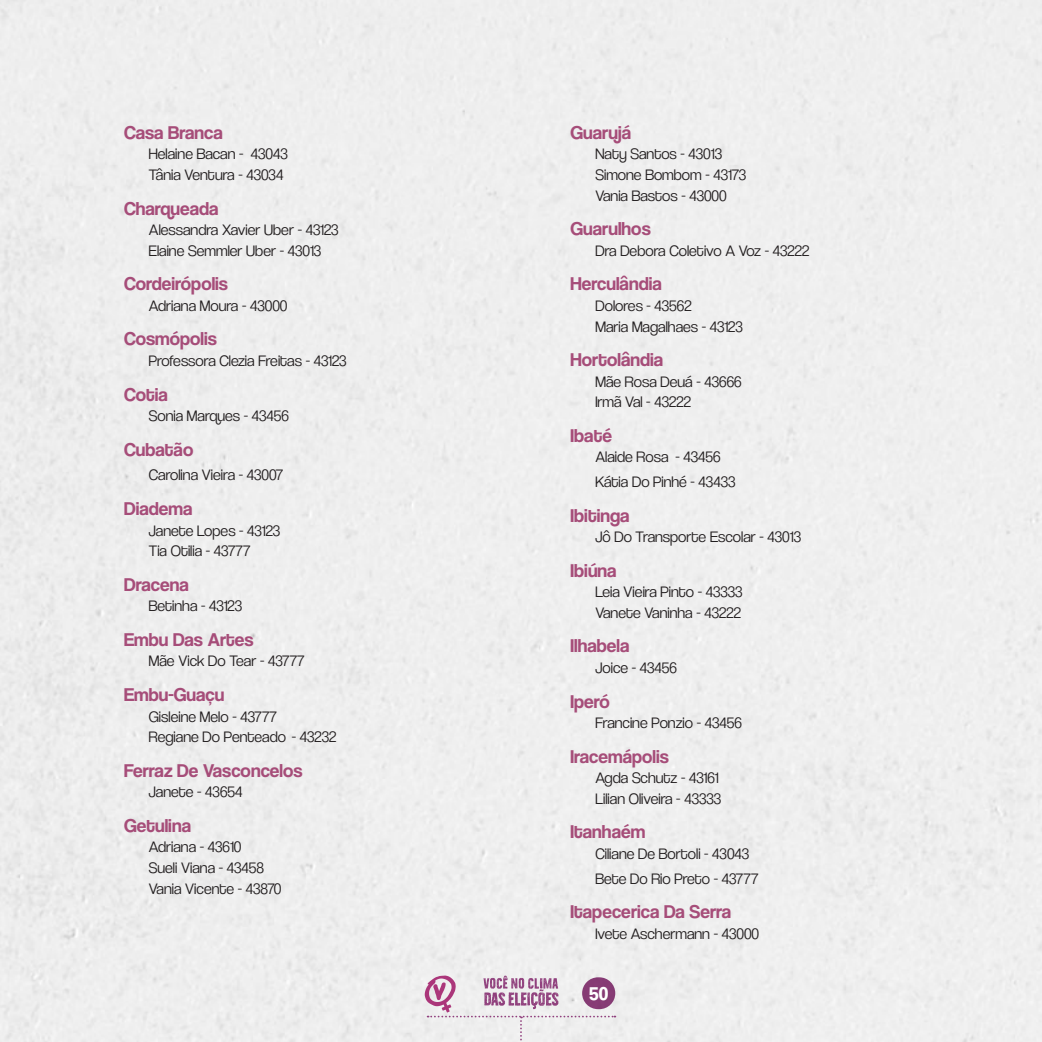
<style>
.page{position:relative;width:1042px;height:1042px;background:#eee}
.page>*{position:absolute;margin:0;border:0;box-sizing:border-box;transform-origin:0 0}
.Municipio{font:19.25px "Coolvetica Rg";color:#a64d79}
.t1{font:700 19.25px "Coolvetica Rg";color:#fff}
.Vereador{font:15.75px "Coolvetica Lt";color:#231f20}
</style>
<div class="page">
<svg style="left:425px;top:975px;width:190px;height:67px"></svg>
<p class="Municipio" style="left:124px;top:121px;width:100px">Casa Branca</p>
<p class="Vereador" style="left:149px;top:145px;width:140px">Helaine Bacan - 43043</p>
<p class="Vereador" style="left:149px;top:166px;width:136px">Tânia Ventura - 43034</p>
<p class="Municipio" style="left:124px;top:197px;width:96px">Charqueada</p>
<p class="Vereador" style="left:149px;top:221px;width:191px">Alessandra Xavier Uber - 43123</p>
<p class="Vereador" style="left:149px;top:241px;width:174px">Elaine Semmler Uber - 43013</p>
<p class="Municipio" style="left:124px;top:273px;width:105px">Cordeirópolis</p>
<p class="Vereador" style="left:149px;top:296px;width:140px">Adriana Moura - 43000</p>
<p class="Municipio" style="left:124px;top:328px;width:94px">Cosmópolis</p>
<p class="Vereador" style="left:149px;top:351px;width:199px">Professora Clezia Freitas - 43123</p>
<p class="Municipio" style="left:124px;top:383px;width:45px">Cotia</p>
<p class="Vereador" style="left:149px;top:407px;width:142px">Sonia Marques - 43456</p>
<p class="Municipio" style="left:124px;top:438px;width:71px">Cubatão</p>
<p class="Vereador" style="left:149px;top:466px;width:136px">Carolina Vieira - 43007</p>
<p class="Municipio" style="left:124px;top:497px;width:70px">Diadema</p>
<p class="Vereador" style="left:149px;top:521px;width:133px">Janete Lopes - 43123</p>
<p class="Vereador" style="left:149px;top:542px;width:103px">Tia Otilia - 43777</p>
<p class="Municipio" style="left:124px;top:573px;width:66px">Dracena</p>
<p class="Vereador" style="left:149px;top:597px;width:95px">Betinha - 43123</p>
<p class="Municipio" style="left:124px;top:628px;width:131px">Embu Das Artes</p>
<p class="Vereador" style="left:149px;top:652px;width:157px">Mãe Vick Do Tear - 43777</p>
<p class="Municipio" style="left:124px;top:683px;width:102px">Embu-Guaçu</p>
<p class="Vereador" style="left:149px;top:707px;width:130px">Gisleine Melo - 43777</p>
<p class="Vereador" style="left:149px;top:727px;width:189px">Regiane Do Penteado - 43232</p>
<p class="Municipio" style="left:124px;top:759px;width:180px">Ferraz De Vasconcelos</p>
<p class="Vereador" style="left:149px;top:783px;width:95px">Janete - 43654</p>
<p class="Municipio" style="left:124px;top:814px;width:68px">Getulina</p>
<p class="Vereador" style="left:149px;top:838px;width:94px">Adriana - 43610</p>
<p class="Vereador" style="left:149px;top:858px;width:117px">Sueli Viana - 43458</p>
<p class="Vereador" style="left:149px;top:879px;width:134px">Vania Vicente - 43870</p>
<p class="Municipio" style="left:570px;top:121px;width:62px">Guarujá</p>
<p class="Vereador" style="left:595px;top:145px;width:128px">Naty Santos - 43013</p>
<p class="Vereador" style="left:595px;top:166px;width:152px">Simone Bombom - 43173</p>
<p class="Vereador" style="left:595px;top:186px;width:133px">Vania Bastos - 43000</p>
<p class="Municipio" style="left:570px;top:217px;width:82px">Guarulhos</p>
<p class="Vereador" style="left:595px;top:241px;width:215px">Dra Debora Coletivo A Voz - 43222</p>
<p class="Municipio" style="left:570px;top:273px;width:93px">Herculândia</p>
<p class="Vereador" style="left:595px;top:296px;width:98px">Dolores - 43562</p>
<p class="Vereador" style="left:595px;top:317px;width:149px">Maria Magalhaes - 43123</p>
<p class="Municipio" style="left:570px;top:348px;width:94px">Hortolândia</p>
<p class="Vereador" style="left:595px;top:372px;width:148px">Mãe Rosa Deuá - 43666</p>
<p class="Vereador" style="left:595px;top:393px;width:97px">Irmã Val - 43222</p>
<p class="Municipio" style="left:570px;top:424px;width:43px">Ibaté</p>
<p class="Vereador" style="left:595px;top:448px;width:127px">Alaide Rosa - 43456</p>
<p class="Vereador" style="left:595px;top:472px;width:141px">Kátia Do Pinhé - 43433</p>
<p class="Municipio" style="left:570px;top:504px;width:61px">Ibitinga</p>
<p class="Vereador" style="left:595px;top:528px;width:207px">Jô Do Transporte Escolar - 43013</p>
<p class="Municipio" style="left:570px;top:559px;width:48px">Ibiúna</p>
<p class="Vereador" style="left:595px;top:583px;width:149px">Leia Vieira Pinto - 43333</p>
<p class="Vereador" style="left:595px;top:603px;width:147px">Vanete Vaninha - 43222</p>
<p class="Municipio" style="left:570px;top:635px;width:60px">Ilhabela</p>
<p class="Vereador" style="left:595px;top:658px;width:83px">Joice - 43456</p>
<p class="Municipio" style="left:570px;top:690px;width:41px">Iperó</p>
<p class="Vereador" style="left:595px;top:714px;width:148px">Francine Ponzio - 43456</p>
<p class="Municipio" style="left:570px;top:745px;width:100px">Iracemápolis</p>
<p class="Vereador" style="left:595px;top:769px;width:125px">Agda Schutz - 43161</p>
<p class="Vereador" style="left:595px;top:789px;width:127px">Lilian Oliveira - 43333</p>
<p class="Municipio" style="left:570px;top:821px;width:76px">Itanhaém</p>
<p class="Vereador" style="left:595px;top:844px;width:155px">Ciliane De Bortoli - 43043</p>
<p class="Vereador" style="left:595px;top:869px;width:164px">Bete Do Rio Preto - 43777</p>
<p class="Municipio" style="left:570px;top:900px;width:162px">Itapecerica Da Serra</p>
<p class="Vereador" style="left:595px;top:924px;width:165px">Ivete Aschermann - 43000</p>
<p class="t1" style="left:589px;top:982px;width:20px">50</p>
</div>
